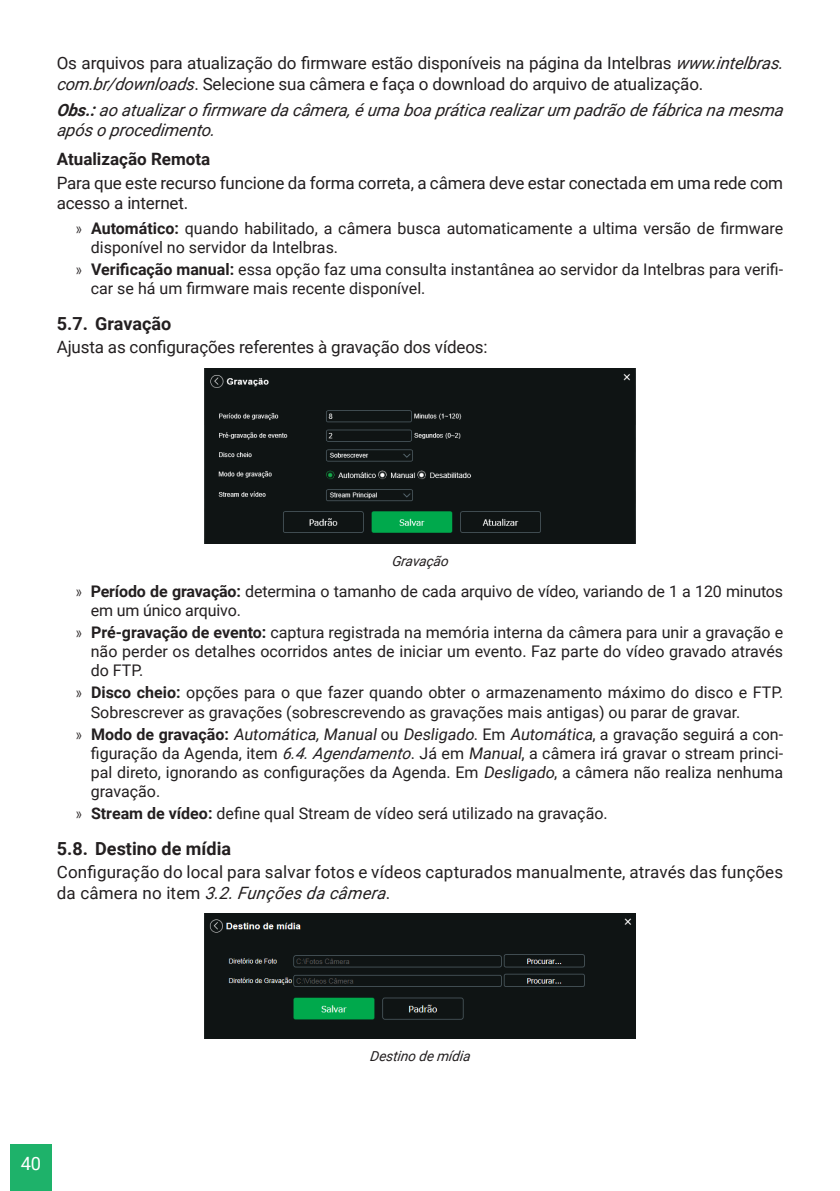
<style>
.page{position:relative;width:840px;height:1191px;background:#fff}
.page>*{position:absolute;margin:0;border:0;box-sizing:border-box;transform-origin:0 0}
.t1{font:18.2px "Roboto";color:#fff}
.t2{font:700 18px "Roboto";color:#231f20}
._0__Corpo_de_texto{font:17px/20.4px "Roboto";letter-spacing:-.01em;color:#231f20}
._0__Corpo_de_texto-2{font:17px/20.4px "Roboto";letter-spacing:.01em;color:#231f20}
._0__Corpo_de_texto-3{font:italic 17px/20.4px "Roboto";letter-spacing:-.01em;color:#231f20}
._3__Titulo_3{font:700 17px "Roboto";color:#231f20}
.t3{font:16px/19.2px "Roboto";color:#231f20}
._7__Legenda{font:italic 14px "Roboto";color:#231f20}
.s1{font-style:italic}
.s2{font-weight:700}
.s3{font-family:"Frutiger LT Std";font-weight:300;font-stretch:condensed}
</style>
<div class="page">
<div style="left:10px;top:1144px;width:42px;height:47px;background:#1eb26a"></div>
<img style="left:204px;top:368px;width:431px;height:176px">
<img style="left:204px;top:913px;width:431px;height:125px">
<p class="_0__Corpo_de_texto" style="left:57px;top:53px;width:731px">Os arquivos para atualização do firmware estão disponíveis na página da Intelbras <span class="s1">www.intelbras. com.br/downloads</span>. Selecione sua câmera e faça o download do arquivo de atualização.</p>
<p class="_0__Corpo_de_texto-3" style="left:57px;top:99px;width:731px"><span class="s2">Obs.:</span>ao atualizaro firmware da câmera, é uma boa prática realizarum p adrão de fábrica na mesma após o procedimento.</p>
<p class="_3__Titulo_3" style="left:57px;top:147px;width:155px">Atualização Remota</p>
<p class="_0__Corpo_de_texto" style="left:57px;top:172px;width:727px">Para que este recurso funcione da forma correta, a câmera deve estar conectada em uma rede com acesso a internet.</p>
<p class="t3" style="left:91px;top:218px;width:693px;text-indent:-16px"><span class="s3">»</span> <span class="s2">Automático:</span> quando habilitado, a câmera busca automaticamente a ultima versão de firmware disponível no servidor da Intelbras.</p>
<p class="t3" style="left:91px;top:259px;width:693px;text-indent:-16px"><span class="s3">»</span> <span class="s2">Verificação manual:</span> essa opção faz uma consulta instantânea ao servidor da Intelbras para verifi&shy;car se há um firmware mais recente disponível.</p>
<p class="t2" style="left:57px;top:311px;width:116px">5.7. Gravação</p>
<p class="_0__Corpo_de_texto" style="left:57px;top:336px;width:432px">Ajusta as configurações referentes à gravação dos vídeos:</p>
<p class="_7__Legenda" style="left:391px;top:551px;width:61px">Gravação</p>
<p class="t3" style="left:91px;top:581px;width:693px;text-indent:-16px"><span class="s3">»</span> <span class="s2">Período de gravação:</span> determina o tamanho de cada arquivo de vídeo, variando de 1 a 120 minutos em um único arquivo.</p>
<p class="t3" style="left:91px;top:622px;width:693px;text-align:justify;text-indent:-16px"><span class="s3">»</span> <span class="s2">Pré-gravação de evento:</span> captura registrada na memória interna da câmera para unir a gravação e não perder os detalhes ocorridos antes de iniciar um evento. Faz parte do vídeo gravado através do FTP.</p>
<p class="t3" style="left:91px;top:682px;width:693px;text-indent:-16px"><span class="s3">»</span> <span class="s2">Disco cheio:</span> opções para o que fazer quando obter o armazenamento máximo do disco e FTP.<br>Sobrescrever as gravações (sobrescrevendo as gravações mais antigas) ou parar de gravar.</p>
<p class="t3" style="left:91px;top:724px;width:693px;text-align:justify;text-indent:-16px"><span class="s3">»</span> <span class="s2">M od o d e g ravação :</span> <span class="s1">Automática, Manual</span> o u <span class="s1">Desligado</span>. E m <span class="s1">Automática</span>, a g rava ç ã o s e g u i rá a c o n - figuração da Agenda, item <span class="s1">6.4. Agendamento</span>. Já em <span class="s1">Manual</span>, a câmera irá gravar o stream princi&shy;pal direto, ignorando as configurações da Agenda. Em <span class="s1">Desligado</span>, a câmera não realiza nenhuma gravação.</p>
<p class="t3" style="left:75px;top:803px;width:533px"><span class="s3">»</span> <span class="s2">Stream de vídeo:</span> define qual Stream de vídeo será utilizado na gravação.</p>
<p class="t2" style="left:57px;top:836px;width:176px">5.8. Destino de mídia</p>
<p class="_0__Corpo_de_texto-2" style="left:57px;top:861px;width:727px">Configuração do local para salvar fotos e vídeos capturados manualmente, através das funções d a c â m e r a n o i t e m <span class="s1">3.2.Funções da câmera</span>.</p>
<p class="t1" style="left:21px;top:1151px;width:22px">40</p>
<p class="_7__Legenda" style="left:369px;top:1046px;width:104px">Destino de mídia</p>
</div>
